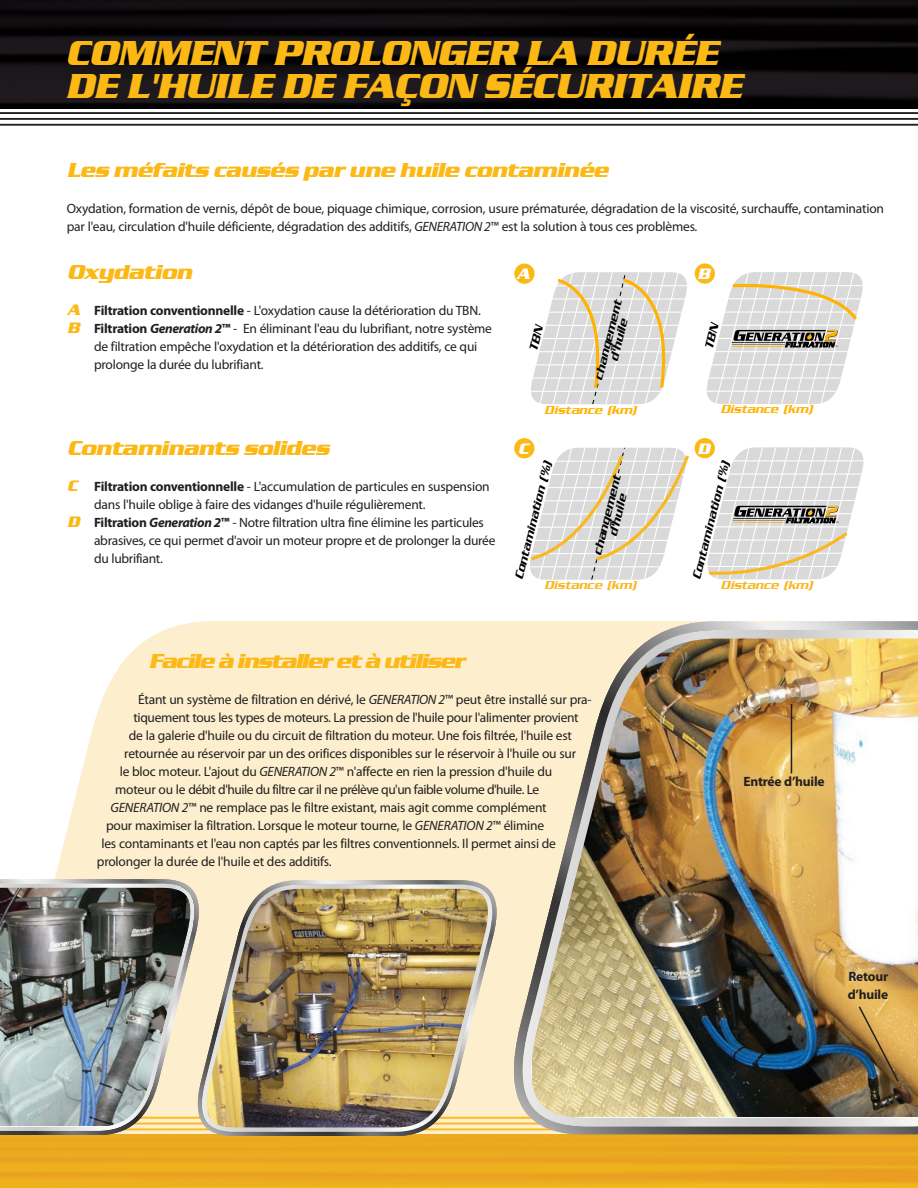
<style>
.page{position:relative;width:918px;height:1188px;background:#fff}
.page>*{position:absolute;margin:0;border:0;box-sizing:border-box;transform-origin:0 0}
.t1{font:italic 700 36px/33px "Serpentine D";color:#fcb814}
.t2{font:italic 700 21px "Serpentine D";color:#fcb814}
.t3{font:italic 700 15.75px "Serpentine D";color:#fff}
.t4{font:13.5px/18px "Myriad Pro";letter-spacing:-.015em;color:#231f20}
.t5{font:13.5px "Myriad Pro";letter-spacing:-.035em;color:#231f20}
.t6{font:700 13.5px/18px "Myriad Pro";letter-spacing:-.015em;color:#231f20}
.t7{font:italic 500 12.6px/10.4px "Serpentine";color:#000;text-align:center}
.t8{font:italic 500 12.6px "Serpentine";color:#ffb300}
.t9{font:italic 500 12.6px "Serpentine";color:#f7b821}
.s1{font-style:italic}
.s2{font-family:"Serpentine D";font-weight:700;font-style:italic;font-size:15.75px;color:#fcb814}
.s3{font-weight:700}
.s4{font-weight:700;font-style:italic}
</style>
<div class="page">
<svg style="left:55px;top:621px;width:459px;height:513px;background:#fdf0d1"></svg>
<hr style="left:0;top:1128px;width:918px;height:2px;background:#fcb814">
<hr style="left:0;top:1123px;width:918px;height:1px;background:#fcb814">
<hr style="left:0;top:1117px;width:918px;height:2px;background:#fcb814">
<img style="left:0;top:1134px;width:918px;height:54px">
<img style="left:0;top:0;width:918px;height:108px">
<hr style="left:0;top:124px;width:918px;height:2px;background:#231f20">
<hr style="left:0;top:118px;width:918px;height:2px;background:#231f20">
<hr style="left:0;top:112px;width:918px;height:2px;background:#231f20">
<svg style="left:514px;top:621px;width:404px;height:513px;background:#c8c0ae"></svg>
<img style="left:523px;top:630px;width:395px;height:496px">
<svg style="left:198px;top:880px;width:299px;height:256px;background:#ccc1a8"></svg>
<img style="left:202px;top:885px;width:290px;height:247px">
<svg style="left:0;top:879px;width:198px;height:256px;background:#bdb4a2"></svg>
<img style="left:0;top:884px;width:195px;height:247px">
<svg style="left:527px;top:447px;width:162px;height:133px"></svg>
<svg style="left:704px;top:447px;width:160px;height:133px"></svg>
<svg style="left:857px;top:1005px;width:43px;height:78px;background:#a5854c"></svg>
<hr style="left:791px;top:704px;width:1px;height:69px;background:#231f20">
<div style="left:514px;top:264px;width:21px;height:20px;background:#fcb814;border-radius:50%"></div>
<div style="left:695px;top:263px;width:20px;height:21px;background:#fcb814;border-radius:50%"></div>
<div style="left:514px;top:438px;width:20px;height:20px;background:#fcb814;border-radius:50%"></div>
<div style="left:695px;top:438px;width:20px;height:20px;background:#fcb814;border-radius:50%"></div>
<svg style="left:528px;top:271px;width:159px;height:134px"></svg>
<svg style="left:704px;top:271px;width:159px;height:133px"></svg>
<h1 class="t1" style="left:65px;top:36px;width:687px">COMMENT PROLONGER LA DURÉE<br>DE L'HUILE DE FAÇON SÉCURITAIRE</h1>
<h2 class="t2" style="left:67px;top:157px;width:548px">Les méfaits causés par une huile contaminée</h2>
<p class="t4" style="left:67px;top:200px;width:819px">Oxydation, formation de vernis, dépôt de boue, piquage chimique, corrosion, usure prématurée, dégradation de la viscosité, surchauffe, contamination par l'eau, circulation d'huile déficiente, dégradation des additifs, <span class="s1">GENERATION 2</span>™ est la solution à tous ces problèmes.</p>
<h2 class="t2" style="left:67px;top:260px;width:132px">Oxydation</h2>
<p class="t4" style="left:67px;top:303px;width:415px"><span class="s2">A</span> <span class="s3">Filtration conventionnelle</span> - L'oxydation cause la détérioration du TBN.</p>
<p class="t4" style="left:67px;top:321px;width:427px"><span class="s2">B</span> <span class="s3">Filtration</span> <span class="s4">Generation 2</span><span class="s3">™</span> - En éliminant l'eau du lubrifiant, notre système</p>
<p class="t4" style="left:94px;top:339px;width:385px">de filtration empêche l'oxydation et la détérioration des additifs, ce qui</p>
<p class="t4" style="left:94px;top:357px;width:171px">prolonge la durée du lubrifiant.</p>
<h2 class="t2" style="left:67px;top:435px;width:269px">Contaminants solides</h2>
<p class="t4" style="left:67px;top:478px;width:424px"><span class="s2">C</span> <span class="s3">Filtration conventionnelle</span> - L'accumulation de particules en suspension</p>
<p class="t4" style="left:94px;top:496px;width:333px">dans l'huile oblige à faire des vidanges d'huile régulièrement.</p>
<p class="t4" style="left:67px;top:514px;width:418px"><span class="s2">D</span> <span class="s3">Filtration</span> <span class="s4">Generation 2</span><span class="s3">™</span> - Notre filtration ultra fine élimine les particules</p>
<p class="t4" style="left:94px;top:532px;width:403px">abrasives, ce qui permet d'avoir un moteur propre et de prolonger la durée</p>
<p class="t4" style="left:94px;top:550px;width:70px">du lubrifiant.</p>
<p class="t3" style="left:517px;top:265px;width:18px">A</p>
<p class="t3" style="left:697px;top:265px;width:18px">B</p>
<p class="t7" style="left:594px;top:379px;width:84px;rotate:-76deg">changement d'huile</p>
<p class="t8" style="left:545px;top:406px;width:94px">Distance (km)</p>
<p class="t8" style="left:721px;top:405px;width:94px">Distance (km)</p>
<p class="t3" style="left:518px;top:439px;width:16px">C</p>
<p class="t3" style="left:697px;top:439px;width:18px">D</p>
<p class="t7" style="left:514px;top:578px;width:123px;rotate:-76deg">Contamination (%)</p>
<p class="t9" style="left:544px;top:581px;width:94px">Distance (km)</p>
<p class="t7" style="left:593px;top:554px;width:84px;rotate:-76deg">changement d'huile</p>
<p class="t7" style="left:692px;top:578px;width:123px;rotate:-76deg">Contamination (%)</p>
<p class="t9" style="left:721px;top:581px;width:94px">Distance (km)</p>
<h2 class="t2" style="left:149px;top:648px;width:323px">Facile à installeretà utiliser</h2>
<p class="t4" style="left:138px;top:691px;width:455px">Étant un système de filtration en dérivé, le <span class="s1">GENERATION 2</span>™ peut être installé sur pra-</p>
<p class="t4" style="left:133px;top:709px;width:447px">tiquement tous les types de moteurs. La pression de l'huile pour l'alimenter provient</p>
<p class="t4" style="left:129px;top:727px;width:445px">de la galerie d'huile ou du circuit de filtration du moteur. Une fois filtrée, l'huile est</p>
<p class="t4" style="left:124px;top:745px;width:453px">retournée au réservoir par un des orifices disponibles sur le réservoir à l'huile ou sur</p>
<p class="t4" style="left:120px;top:763px;width:434px">le bloc moteur. L'ajout du <span class="s1">GENERATION 2</span>™ n'affecte en rien la pression d'huile du</p>
<p class="t5" style="left:115px;top:784px;width:426px">moteur ou le débit d'huile du filtre car il ne prélève qu'un faible volume d'huile. Le</p>
<p class="t4" style="left:111px;top:799px;width:438px"><span class="s1">GENERATION 2</span>™ ne remplace pas le filtre existant, mais agit comme complément</p>
<p class="t4" style="left:106px;top:817px;width:440px">pour maximiser la filtration. Lorsque le moteur tourne, le <span class="s1">GENERATION 2</span>™ élimine</p>
<p class="t4" style="left:101px;top:835px;width:456px">les contaminants et l'eau non captés par les filtres conventionnels. Il permet ainsi de</p>
<p class="t4" style="left:97px;top:853px;width:236px">prolonger la durée de l'huile et des additifs.</p>
<p class="t6" style="left:743px;top:774px;width:83px">Entrée d’huile</p>
<p class="t6" style="left:848px;top:968px;width:42px">Retour d’huile</p>
</div>
